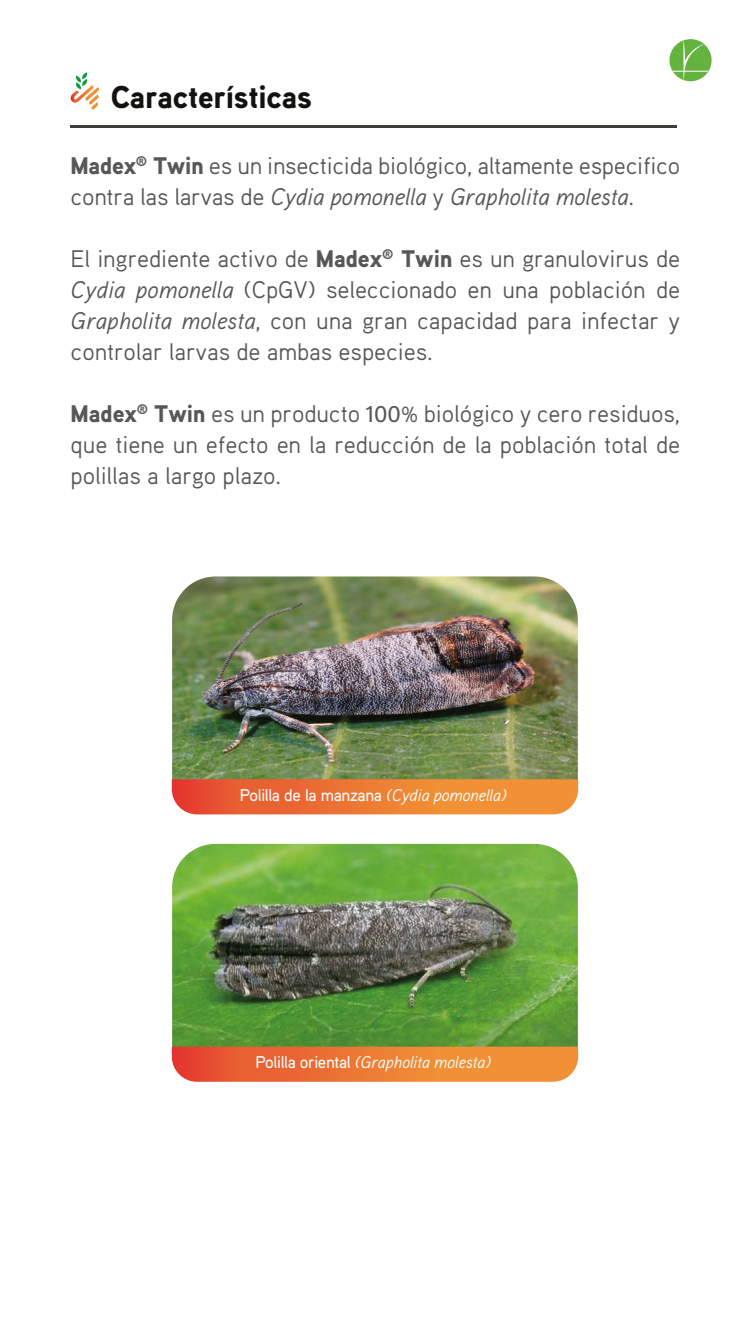
<style>
.page{position:relative;width:750px;height:1334px;background:#fff}
.page>*{position:absolute;margin:0;border:0;box-sizing:border-box;transform-origin:0 0}
.t1{font:900 31.5px "Aaux Pro";letter-spacing:-.005em;color:#13120e}
.t2{font:24px/31px "Aaux Pro Regular OSF";letter-spacing:-.005em;color:#575756;text-align:justify}
.t3{font:24px "Aaux Pro Regular Italic OSF";letter-spacing:-.015em;color:#575756}
.t4{font:17px "Aaux Pro Medium OSF";letter-spacing:-.02em;color:#fff}
.t5{font:17px "Aaux Pro Regular Italic OSF";letter-spacing:-.02em;color:#fff}
.s1{font-family:"Aaux Pro";font-weight:900}
.s2{font-family:"Aaux Pro Regular OSF"}
.s3{font-family:"Aaux Pro Regular Italic OSF"}
.s4{font-family:"Acumin Pro"}
.s5{font-family:"Aaux Pro Medium OSF"}
</style>
<div class="page">
<img style="left:172px;top:576px;width:406px;height:203px">
<svg style="left:172px;top:779px;width:406px;height:35px;background:#ec7937"></svg>
<img style="left:172px;top:844px;width:406px;height:203px">
<svg style="left:172px;top:1047px;width:406px;height:35px;background:#ed7a38"></svg>
<hr style="left:71px;top:126px;width:606px;height:2px;background:#3b3f37">
<svg style="left:669px;top:39px;width:43px;height:42px"></svg>
<svg style="left:671px;top:39px;width:39px;height:42px"></svg>
<svg style="left:70px;top:72px;width:29px;height:38px"></svg>
<h1 class="t1" style="left:111px;top:77px;width:203px">Características</h1>
<p class="t2" style="left:71px;top:149px;width:611px"><span class="s1">Madex</span><sup>®</sup> <span class="s1">Twin</span> es un insecticida biológico, altamente especifico</p>
<p class="t3" style="left:71px;top:181px;width:565px"><span class="s2">contra las larvas de</span> Cydia pomonella <span class="s2">y</span> Grapholita molesta<span class="s2">.</span></p>
<p class="t2" style="left:71px;top:242px;width:611px">El ingrediente activo de <span class="s1">Madex</span><sup>®</sup> <span class="s1">Twin</span> es un granulovirus de <span class="s3">Cydia pomonella</span> (CpGV) seleccionado en una población de <span class="s3">Grapholita molesta</span>, con una gran capacidad para infectar y controlar larvas de ambas especies.</p>
<p class="t2" style="left:71px;top:397px;width:611px"><span class="s1">Madex</span><sup>®</sup> <span class="s1">Twin</span> es un producto <span class="s4">100</span>% biológico y cero residuos, que tiene un efecto en la reducción de la población total de polillas a largo plazo.</p>
<p class="t4" style="left:240px;top:784px;width:268px">Polilla de la manzana <span class="s3">(Cydia pomonella)</span></p>
<p class="t5" style="left:255px;top:1051px;width:237px"><span class="s5">Polilla oriental</span> (Grapholita molesta)</p>
</div>
